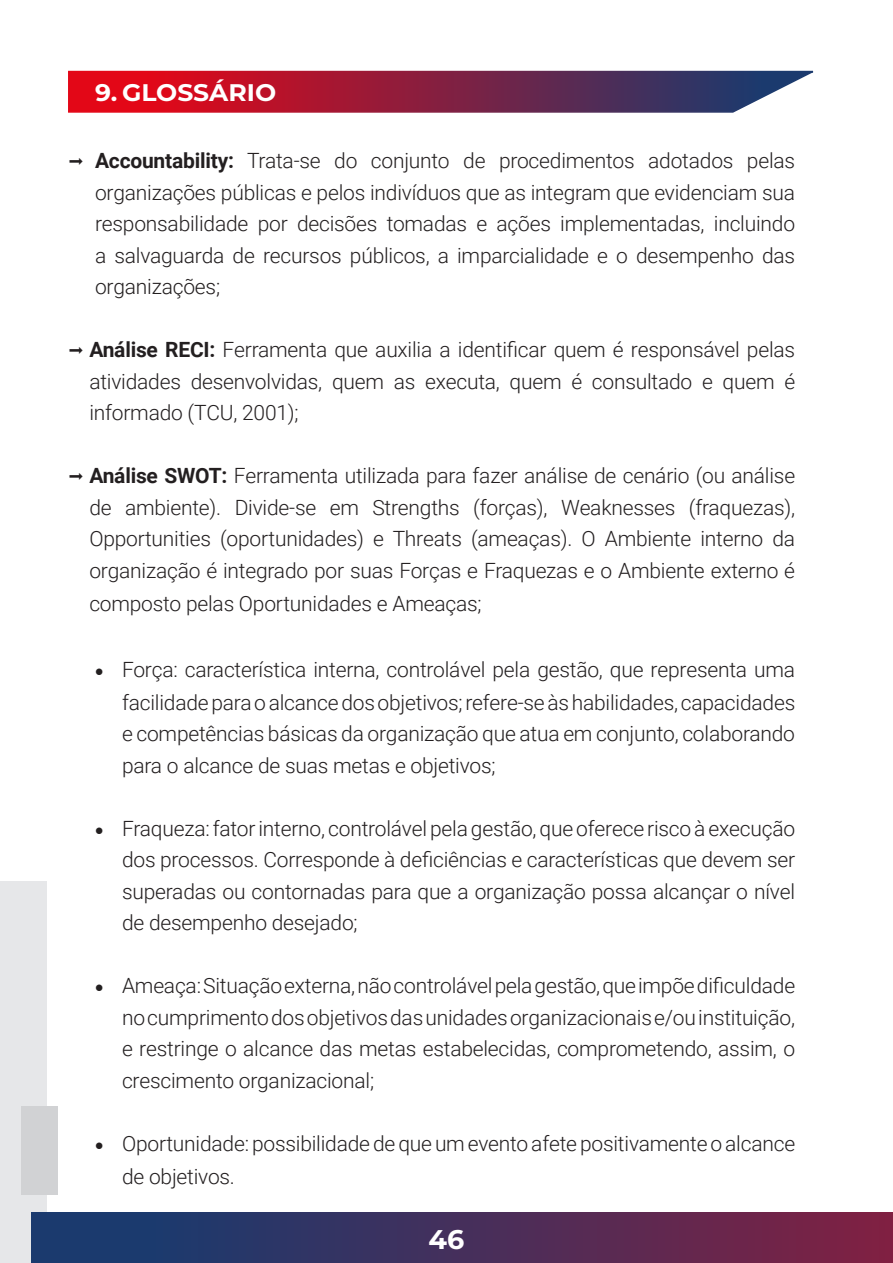
<style>
.page{position:relative;width:893px;height:1263px;background:#fff}
.page>*{position:absolute;margin:0;border:0;box-sizing:border-box;transform-origin:0 0}
.t1{font:700 27px "Montserrat";color:#fff}
.Heading_1{font:700 24px "Montserrat";color:#fff;scale:1.04 1}
.List_Paragraph{font:300 21px/31.5px "Roboto";letter-spacing:-.01em;color:#231f20;text-align:justify}
.s1{font-weight:700}
</style>
<div class="page">
<div style="left:0;top:881px;width:47px;height:382px;background:#e6e7e9"></div>
<div style="left:32px;top:1212px;width:861px;height:51px;background:linear-gradient(to right,#0f3d73,#7f2143)"></div>
<div style="left:21px;top:1107px;width:36px;height:88px;background:#d1d2d4"></div>
<svg style="left:68px;top:70px;width:746px;height:43px;background:#912f4d"></svg>
<p class="Heading_1" style="left:95px;top:75px;width:176px">9. GLOSSÁRIO</p>
<p class="List_Paragraph" style="left:95px;top:144px;width:702px"><span class="s1">Accountability:</span> Trata-se do conjunto de procedimentos adotados pelas organizações públicas e pelos indivíduos que as integram que evidenciam sua responsabilidade por decisões tomadas e ações implementadas, incluindo a salvaguarda de recursos públicos, a imparcialidade e o desempenho das organizações;</p>
<p class="List_Paragraph" style="left:89px;top:333px;width:707px"><span class="s1">Análise RECI:</span> Ferramenta que auxilia a identificar quem é responsável pelas atividades desenvolvidas, quem as executa, quem é consultado e quem é informado (TCU, 2001);</p>
<p class="List_Paragraph" style="left:89px;top:459px;width:707px"><span class="s1">Análise SWOT:</span> Ferramenta utilizada para fazer análise de cenário (ou análise de ambiente). Divide-se em Strengths (forças), Weaknesses (fraquezas), Opportunities (oportunidades) e Threats (ameaças). O Ambiente interno da organização é integrado por suas Forças e Fraquezas e o Ambiente externo é composto pelas Oportunidades e Ameaças;</p>
<p class="List_Paragraph" style="left:122px;top:652px;width:675px;line-height:32px;text-indent:-27px">• Força: característica interna, controlável pela gestão, que representa uma facilidade para o alcance dos objetivos; refere-se às habilidades, capacidades e competências básicas da organização que atua em conjunto, colaborando para o alcance de suas metas e objetivos;</p>
<p class="List_Paragraph" style="left:122px;top:812px;width:675px;text-indent:-27px">• Fraqueza: fator interno, controlável pela gestão, que oferece risco à execução dos processos. Corresponde à deficiências e características que devem ser superadas ou contornadas para que a organização possa alcançar o nível de desempenho desejado;</p>
<p class="List_Paragraph" style="left:122px;top:969px;width:675px;text-indent:-27px">• Ameaça: Situação externa, não controlável pela gestão, que impõe dificuldade no cumprimento dos objetivos das unidades organizacionais e/ou instituição, e restringe o alcance das metas estabelecidas, comprometendo, assim, o crescimento organizacional;</p>
<p class="List_Paragraph" style="left:122px;top:1126px;width:675px;line-height:33px;text-indent:-27px">• Oportunidade: possibilidade de que um evento afete positivamente o alcance de objetivos.</p>
<p class="t1" style="left:429px;top:1220px;width:37px">46</p>
</div>
